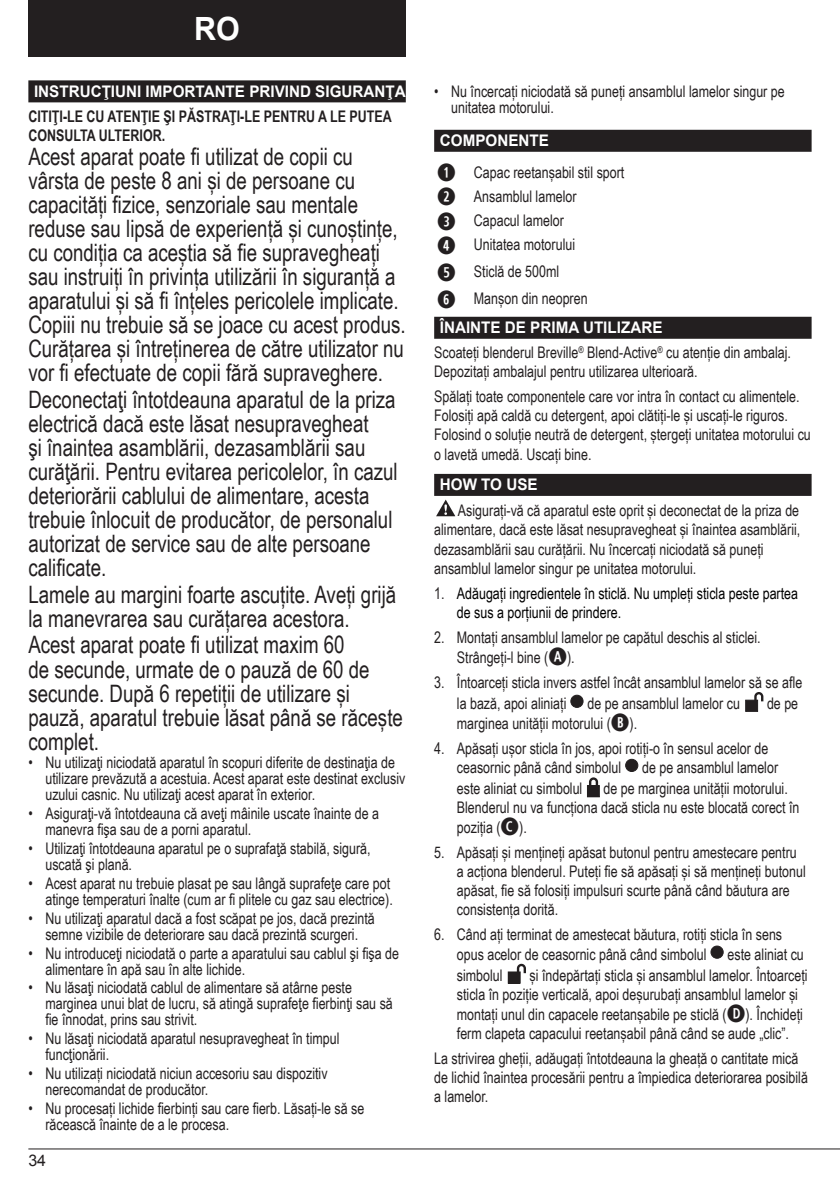
<style>
.page{position:relative;width:840px;height:1191px;background:#fff}
.page>*{position:absolute;margin:0;border:0;box-sizing:border-box;transform-origin:0 0}
.t1{font:700 32px "Arial";color:#fff;scale:.95 1}
.t2{font:24px/24px "Arial Narrow";color:#231f20;scale:.95 1}
.t3{font:16px/19.2px "Arial Narrow";color:#231f20;scale:.95 1}
.t4{font:16px/19.2px "Arial Narrow";color:#000;scale:.95 1}
.t5{font:700 16px "Arial";color:#fff;scale:.95 1}
.t6{font:700 16px/19.2px "Arial Narrow";color:#231f20;scale:.95 1}
.t7{font:16px "Arial";color:#231f20}
.s1{font-family:"Combi Numerals Pro";font-weight:700;font-size:24px}
.s2{color:#231f20}
</style>
<div class="page">
<hr style="left:28px;top:1148px;width:811px;height:1px;background:#231f20">
<div style="left:28px;top:0;width:377px;height:57px;background:#231f20"></div>
<div style="left:28px;top:80px;width:377px;height:22px;background:#231f20"></div>
<div style="left:434px;top:130px;width:377px;height:22px;background:#231f20"></div>
<div style="left:434px;top:317px;width:377px;height:22px;background:#231f20"></div>
<div style="left:434px;top:474px;width:377px;height:22px;background:#231f20"></div>
<svg style="left:436px;top:499px;width:19px;height:17px"></svg>
<div style="left:570px;top:695px;width:12px;height:12px;background:#231f20;border-radius:50%"></div>
<div style="left:570px;top:695px;width:13px;height:12px;border:1px solid #231f20;border-radius:50%"></div>
<div style="left:744px;top:699px;width:13px;height:13px;background:#231f20;border:1px solid #231f20"></div>
<svg style="left:753px;top:692px;width:10px;height:9px"></svg>
<div style="left:625px;top:759px;width:12px;height:12px;background:#231f20;border-radius:50%"></div>
<div style="left:625px;top:759px;width:12px;height:13px;border:1px solid #231f20;border-radius:50%"></div>
<div style="left:587px;top:785px;width:12px;height:12px;background:#231f20"></div>
<svg style="left:589px;top:777px;width:8px;height:8px"></svg>
<div style="left:710px;top:946px;width:12px;height:12px;background:#231f20;border-radius:50%"></div>
<div style="left:710px;top:945px;width:13px;height:13px;border:1px solid #231f20;border-radius:50%"></div>
<div style="left:508px;top:972px;width:12px;height:11px;background:#231f20"></div>
<div style="left:507px;top:971px;width:13px;height:12px;border:1px solid #231f20"></div>
<svg style="left:516px;top:963px;width:9px;height:10px"></svg>
<h1 class="t1" style="left:194px;top:7px;width:50px">RO</h1>
<p class="t5" style="left:34px;top:80px;width:392px">INSTRUCŢIUNI IMPORTANTE PRIVIND SIGURANŢA</p>
<p class="t6" style="left:28px;top:106px;width:384px">CITIŢI-LE CU ATENŢIE ŞI PĂSTRAŢI-LE PENTRU A LE PUTEA<br>CONSULTA ULTERIOR.</p>
<p class="t2" style="left:28px;top:143px;width:398px">Acest aparat poate fi utilizat de copii cu vârsta de peste 8 ani și de persoane cu capacități fizice, senzoriale sau mentale reduse sau lipsă de experiență și cunoștințe, cu condiția ca aceștia să fie supravegheați sau instruiți în privința utilizării în siguranță a aparatului și să fi înțeles pericolele implicate.<br>Copiii nu trebuie să se joace cu acest produs.<br>Curățarea și întreținerea de către utilizator nu vor fi efectuate de copii fără supraveghere.</p>
<p class="t2" style="left:28px;top:386px;width:390px">Deconectaţi întotdeauna aparatul de la priza electrică dacă este lăsat nesupravegheat<br>şi înaintea asamblării, dezasamblării sau curăţării. Pentru evitarea pericolelor, în cazul deteriorării cablului de alimentare, acesta trebuie înlocuit de producător, de personalul autorizat de service sau de alte persoane calificate.</p>
<h2 class="t2" style="left:28px;top:581px;width:388px">Lamele au margini foarte ascuțite. Aveți grijă la manevrarea sau curățarea acestora.</h2>
<h2 class="t2" style="left:28px;top:632px;width:395px">Acest aparat poate fi utilizat maxim 60<br>de secunde, urmate de o pauză de 60 de secunde. După 6 repetiții de utilizare și pauză, aparatul trebuie lăsat până se răcește complet.</h2>
<p class="t3" style="left:45px;top:754px;width:380px;line-height:16px;text-indent:-17px">• Nu utilizaţi niciodată aparatul în scopuri diferite de destinaţia de utilizare prevăzută a acestuia. Acest aparat este destinat exclusiv uzului casnic. Nu utilizaţi acest aparat în exterior.</p>
<p class="t3" style="left:45px;top:805px;width:352px;line-height:16px;text-indent:-17px">• Asiguraţi-vă întotdeauna că aveţi mâinile uscate înainte de a manevra fişa sau de a porni aparatul.</p>
<p class="t3" style="left:45px;top:840px;width:344px;line-height:16px;text-indent:-17px">• Utilizaţi întotdeauna aparatul pe o suprafaţă stabilă, sigură, uscată şi plană.</p>
<p class="t3" style="left:28px;top:874px;width:385px;line-height:16px;text-align:right">• Acest aparat nu trebuie plasat pe sau lângă suprafeţe care pot atinge temperaturi înalte (cum ar fi plitele cu gaz sau electrice).</p>
<p class="t3" style="left:28px;top:909px;width:366px;line-height:16px;text-align:center">• Nu utilizaţi aparatul dacă a fost scăpat pe jos, dacă prezintă semne vizibile de deteriorare sau dacă prezintă scurgeri.</p>
<p class="t3" style="left:45px;top:944px;width:373px;line-height:16px;text-indent:-17px">• Nu introduceţi niciodată o parte a aparatului sau cablul şi fişa de alimentare în apă sau în alte lichide.</p>
<p class="t3" style="left:45px;top:979px;width:367px;line-height:16px;text-indent:-17px">• Nu lăsaţi niciodată cablul de alimentare să atârne peste marginea unui blat de lucru, să atingă suprafeţe fierbinţi sau să fie înnodat, prins sau strivit.</p>
<p class="t3" style="left:45px;top:1030px;width:311px;line-height:16px;text-indent:-17px">• Nu lăsaţi niciodată aparatul nesupravegheat în timpul funcţionării.</p>
<p class="t3" style="left:45px;top:1065px;width:298px;line-height:16px;text-indent:-17px">• Nu utilizați niciodată niciun accesoriu sau dispozitiv nerecomandat de producător.</p>
<p class="t3" style="left:45px;top:1099px;width:337px;line-height:16px;text-indent:-17px">• Nu procesați lichide fierbinți sau care fierb. Lăsați-le să se răcească înainte de a le procesa.</p>
<p class="t7" style="left:28px;top:1150px;width:19px">34</p>
<p class="t3" style="left:451px;top:82px;width:352px;line-height:16px;text-indent:-17px">• Nu încercați niciodată să puneți ansamblul lamelor singur pe unitatea motorului.</p>
<p class="t5" style="left:439px;top:130px;width:116px">COMPONENTE</p>
<p class="t3" style="left:437px;top:159px;width:199px;line-height:24.2px"><span class="s1">Q</span> Capac reetanșabil stil sport<br><span class="s1">W</span> Ansamblul lamelor<br><span class="s1">E</span> Capacul lamelor<br><span class="s1">R</span> Unitatea motorului</p>
<p class="t3" style="left:437px;top:257px;width:160px;line-height:27px"><span class="s1">T</span> Sticlă de 500ml<br><span class="s1">Y</span> Manșon din neopren</p>
<p class="t5" style="left:439px;top:317px;width:236px">ÎNAINTE DE PRIMA UTILIZARE</p>
<p class="t3" style="left:434px;top:342px;width:377px">Scoateți blenderul Breville<sup>®</sup> Blend-Active<sup>®</sup> cu atenție din ambalaj.<br>Depozitați ambalajul pentru utilizarea ulterioară.</p>
<p class="t3" style="left:434px;top:386px;width:398px">Spălați toate componentele care vor intra în contact cu alimentele.<br>Folosiți apă caldă cu detergent, apoi clătiți-le și uscați-le riguros.<br>Folosind o soluție neutră de detergent, ștergeți unitatea motorului cu o lavetă umedă. Uscați bine.</p>
<p class="t5" style="left:439px;top:474px;width:104px">HOW TO USE</p>
<p class="t3" style="left:434px;top:500px;width:387px;text-indent:24px">Asigurați-vă că aparatul este oprit și deconectat de la priza de alimentare, dacă este lăsat nesupravegheat și înaintea asamblării, dezasamblării sau curățării. Nu încercați niciodată să puneți ansamblul lamelor singur pe unitatea motorului.</p>
<p class="t4" style="left:456px;top:583px;width:360px;text-indent:-23px"><span class="s2">1.</span> Adăugați ingredientele în sticlă. Nu umpleți sticla peste partea de sus a porțiunii de prindere.</p>
<p class="t3" style="left:456px;top:626px;width:321px;line-height:20px;text-indent:-23px">2. Montați ansamblul lamelor pe capătul deschis al sticlei.<br>Strângeți-l bine (<span class="s1">A</span>).</p>
<p class="t3" style="left:456px;top:671px;width:365px;line-height:21px;text-indent:-23px">3. Întoarceți sticla invers astfel încât ansamblul lamelor să se afle la bază, apoi aliniați</p>
<p class="t3" style="left:587px;top:693px;width:162px">de pe ansamblul lamelor cu</p>
<p class="t3" style="left:766px;top:693px;width:34px">de pe</p>
<p class="t3" style="left:456px;top:713px;width:191px">marginea unității motorului (<span class="s1">B</span>).</p>
<p class="t3" style="left:456px;top:737px;width:329px;text-indent:-23px">4. Apăsați ușor sticla în jos, apoi rotiți-o în sensul acelor de ceasornic până când simbolul</p>
<p class="t3" style="left:642px;top:757px;width:144px">de pe ansamblul lamelor</p>
<p class="t3" style="left:456px;top:777px;width:362px;text-indent:146px">de pe marginea unității motorului.<br>Blenderul nu va funcționa dacă sticla nu este blocată corect în poziția (<span class="s1">C</span>).</p>
<p class="t3" style="left:456px;top:842px;width:368px;text-indent:-23px">5. Apăsați și mențineți apăsat butonul pentru amestecare pentru a acționa blenderul. Puteți fie să apăsați și să mențineți butonul apăsat, fie să folosiți impulsuri scurte până când băutura are consistența dorită.</p>
<p class="t3" style="left:456px;top:924px;width:344px;text-indent:-23px">6. Când ați terminat de amestecat băutura, rotiți sticla în sens opus acelor de ceasornic până când simbolul</p>
<p class="t3" style="left:456px;top:778px;width:133px">este aliniat cu simbolul</p>
<p class="t3" style="left:727px;top:943px;width:82px">este aliniat cu</p>
<p class="t3" style="left:456px;top:964px;width:370px;text-indent:73px">și îndepărtați sticla și ansamblul lamelor. Întoarceți sticla în poziție verticală, apoi deșurubați ansamblul lamelor și montați unul din capacele reetanșabile pe sticlă (<span class="s1">D</span>). Închideți ferm clapeta capacului reetanșabil până când se aude „clic”.</p>
<p class="t3" style="left:434px;top:1048px;width:395px">La strivirea gheții, adăugați întotdeauna la gheață o cantitate mică de lichid înaintea procesării pentru a împiedica deteriorarea posibilă a lamelor.</p>
<p class="t3" style="left:456px;top:964px;width:50px">simbolul</p>
</div>
